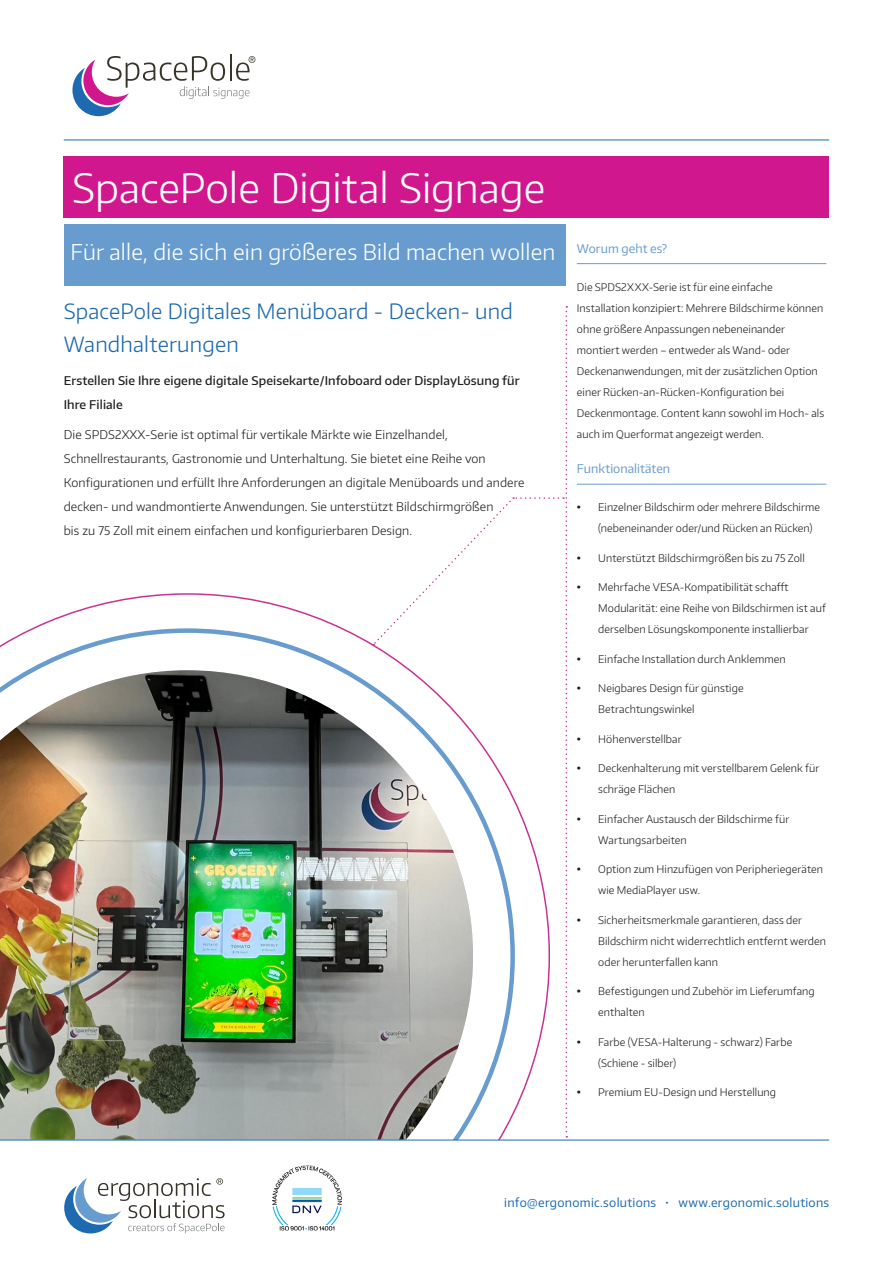
<style>
.page{position:relative;width:893px;height:1263px;background:#fff}
.page>*{position:absolute;margin:0;border:0;box-sizing:border-box;transform-origin:0 0}
.TabPOS_H1{font:300 40.5px "Encode Sans";color:#fff}
.Secondary_H1{font:40.5px "Encode Sans";color:#fff}
.Intro{font:300 21.75px "Encode Sans";letter-spacing:.01em;color:#fff}
.t1{font:300 21px/33px "Encode Sans";letter-spacing:.01em;color:#1d6ab0}
.Intro-2{font:300 12px/24px "Encode Sans";letter-spacing:.01em;color:#231f20}
.Intro-3{font:500 12px/24px "Encode Sans";letter-spacing:.01em;color:#231f20}
.t2{font:12px "Encode Sans";letter-spacing:.025em;color:#1d6ab0}
.t3{font:12px "Encode Sans";letter-spacing:.005em;color:#689ccf}
.Intro-4{font:300 10.5px/21px "Encode Sans";letter-spacing:.01em;color:#231f20}
.s1{font-weight:900}
</style>
<div class="page">
<hr style="left:577px;top:263px;width:249px;height:1px;background:#689ccf">
<hr style="left:577px;top:484px;width:249px;height:1px;background:#689ccf">
<svg style="left:422px;top:306px;width:145px;height:831px"></svg>
<svg style="left:32px;top:593px;width:518px;height:547px"></svg>
<svg style="left:0;top:628px;width:515px;height:512px"></svg>
<img style="left:0;top:670px;width:473px;height:470px">
<div style="left:64px;top:156px;width:765px;height:62px;background:#d1178e"></div>
<div style="left:64px;top:224px;width:502px;height:62px;background:#689ccf"></div>
<hr style="left:230px;top:54px;width:2px;height:26px;background:#363327">
<svg style="left:72px;top:56px;width:183px;height:60px"></svg>
<hr style="left:64px;top:140px;width:765px;height:1px;background:#1d6ab0">
<hr style="left:0;top:1140px;width:829px;height:1px;background:#1d6ab0">
<img style="left:272px;top:1165px;width:70px;height:65px">
<svg style="left:64px;top:1178px;width:161px;height:55px"></svg>
<p class="TabPOS_H1" style="left:72px;top:162px;width:475px">SpacePole Digital Signage</p>
<p class="Secondary_H1" style="left:72px;top:230px;width:438px">Solutions pour tablette</p>
<p class="Intro" style="left:71px;top:237px;width:486px">Für alle, die sich ein größeres Bild machen wollen</p>
<h2 class="t1" style="left:64px;top:294px;width:450px">SpacePole Digitales Menüboard - Decken- und<br>Wandhalterungen</h2>
<p class="Intro-3" style="left:64px;top:368px;width:457px">Erstellen Sie Ihre eigene digitale Speisekarte/Infoboard oder DisplayLösung für<br>Ihre Filiale</p>
<p class="Intro-2" style="left:64px;top:422px;width:462px">Die SPDS2XXX-Serie ist optimal für vertikale Märkte wie Einzelhandel, Schnellrestaurants, Gastronomie und Unterhaltung. Sie bietet eine Reihe von Konfigurationen und erfüllt Ihre Anforderungen an digitale Menüboards und andere decken- und wandmontierte Anwendungen. Sie unterstützt Bildschirmgrößen</p>
<p class="Intro-2" style="left:64px;top:518px;width:350px">bis zu 75 Zoll mit einem einfachen und konfigurierbaren Design.</p>
<h3 class="t3" style="left:577px;top:240px;width:92px">Worum geht es?</h3>
<p class="Intro-4" style="left:577px;top:276px;width:249px">Die SPDS2XXX-Serie ist für eine einfache Installation konzipiert: Mehrere Bildschirme können ohne größere Anpassungen nebeneinander montiert werden – entweder als Wand- oder Deckenanwendungen, mit der zusätzlichen Option einer Rücken-an-Rücken-Konfiguration bei Deckenmontage. Content kann sowohl im Hoch- als auch im Querformat angezeigt werden.</p>
<h3 class="t3" style="left:577px;top:461px;width:95px">Funktionalitäten</h3>
<p class="Intro-4" style="left:598px;top:496px;width:224px;text-indent:-21px"><span class="s1">•</span> Einzelner Bildschirm oder mehrere Bildschirme (nebeneinander oder/und Rücken an Rücken)</p>
<p class="Intro-4" style="left:577px;top:547px;width:229px"><span class="s1">•</span> Unterstützt Bildschirmgrößen bis zu 75 Zoll</p>
<p class="Intro-4" style="left:598px;top:576px;width:229px;text-indent:-21px"><span class="s1">•</span> Mehrfache VESA-Kompatibilität schafft<br>Modularität: eine Reihe von Bildschirmen ist auf derselben Lösungskomponente installierbar</p>
<p class="Intro-4" style="left:577px;top:648px;width:210px"><span class="s1">•</span> Einfache Installation durch Anklemmen</p>
<p class="Intro-4" style="left:598px;top:677px;width:147px;text-indent:-21px"><span class="s1">•</span> Neigbares Design für günstige<br>Betrachtungswinkel</p>
<p class="Intro-4" style="left:577px;top:728px;width:106px"><span class="s1">•</span> Höhenverstellbar</p>
<p class="Intro-4" style="left:598px;top:757px;width:223px;text-indent:-21px"><span class="s1">•</span> Deckenhalterung mit verstellbarem Gelenk für schräge Flächen</p>
<p class="Intro-4" style="left:598px;top:808px;width:193px;text-indent:-21px"><span class="s1">•</span> Einfacher Austausch der Bildschirme für<br>Wartungsarbeiten</p>
<p class="Intro-4" style="left:598px;top:858px;width:226px;text-indent:-21px"><span class="s1">•</span> Option zum Hinzufügen von Peripheriegeräten wie MediaPlayer usw.</p>
<p class="Intro-4" style="left:598px;top:909px;width:230px;text-indent:-21px"><span class="s1">•</span> Sicherheitsmerkmale garantieren, dass der<br>Bildschirm nicht widerrechtlich entfernt werden oder herunterfallen kann</p>
<p class="Intro-4" style="left:598px;top:980px;width:218px;text-indent:-21px"><span class="s1">•</span> Befestigungen und Zubehör im Lieferumfang enthalten</p>
<p class="Intro-4" style="left:598px;top:1031px;width:196px;text-indent:-21px"><span class="s1">•</span> Farbe (VESA-Halterung - schwarz) Farbe (Schiene - silber)</p>
<p class="Intro-4" style="left:577px;top:1081px;width:201px"><span class="s1">•</span> Premium EU-Design und Herstellung</p>
<p class="t2" style="left:504px;top:1195px;width:327px">info@ergonomic.solutions • www.ergonomic.solutions</p>
</div>
